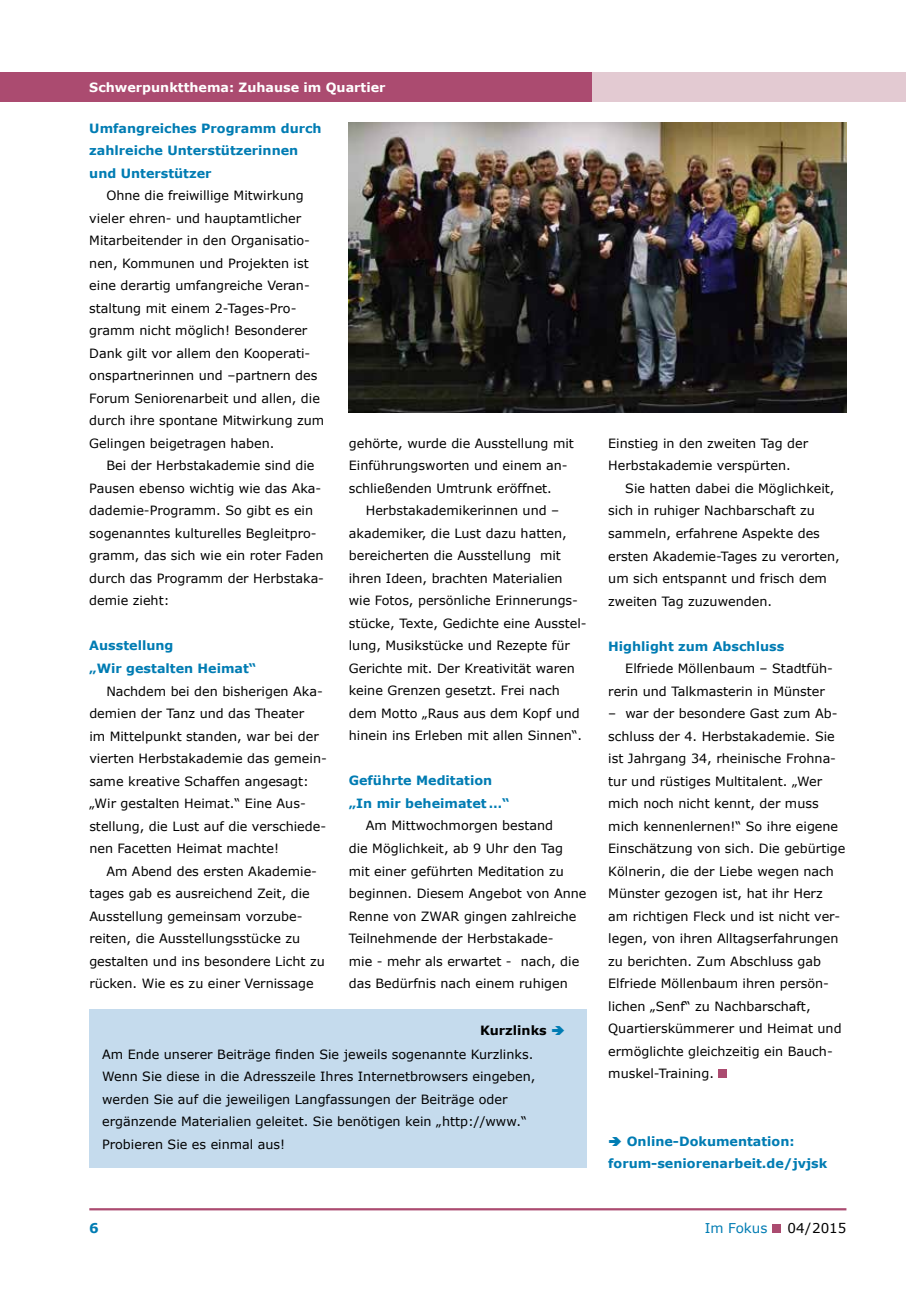
<style>
.page{position:relative;width:906px;height:1289px;background:#fff}
.page>*{position:absolute;margin:0;border:0;box-sizing:border-box;transform-origin:0 0}
.t1{font:13.5px "Verdana";color:#007cb3}
.t2{font:13.5px "Verdana";color:#000}
.t3{font:700 13.5px "Verdana";color:#007cb3}
.t4{font:12.75px/22.5px "Verdana";color:#000}
.t5{font:700 12.75px/22.5px "Verdana";color:#007cb3}
.t6{font:700 12.75px "Verdana";color:#fff}
.t7{font:700 12.75px "Verdana";color:#000}
</style>
<div class="page">
<div style="left:591px;top:72px;width:315px;height:30px;background:#e3cad2"></div>
<div style="left:0;top:72px;width:591px;height:30px;background:#ab4b70"></div>
<div style="left:772px;top:1224px;width:8px;height:8px;background:#ab4b70"></div>
<hr style="left:89px;top:1208px;width:757px;height:2px;background:#ab4b70">
<div style="left:718px;top:1069px;width:9px;height:9px;background:#ab4b70"></div>
<div style="left:89px;top:1009px;width:498px;height:159px;background:#c5dbed"></div>
<img style="left:349px;top:123px;width:497px;height:289px">
<p class="t6" style="left:89px;top:79px;width:298px">Schwerpunktthema: Zuhause im Quartier</p>
<p class="t5" style="left:89px;top:117px;width:234px">Umfangreiches Programm durch zahlreiche Unterstützerinnen und Unterstützer</p>
<p class="t4" style="left:89px;top:184px;width:236px;text-indent:17px">Ohne die freiwillige Mitwirkung vieler ehren- und hauptamtlicher Mitarbeitender in den Organisatio&shy;nen, Kommunen und Projekten ist eine derartig umfangreiche Veran&shy;staltung mit einem 2-Tages-Pro&shy;gramm nicht möglich! Besonderer Dank gilt vor allem den Kooperati&shy;onspartnerinnen und –partnern des Forum Seniorenarbeit und allen, die durch ihre spontane Mitwirkung zum Gelingen beigetragen haben.</p>
<p class="t4" style="left:89px;top:454px;width:236px;text-indent:17px">Bei der Herbstakademie sind die<br>Pausen ebenso wichtig wie das Aka&shy;dademie-Programm. So gibt es ein sogenanntes kulturelles Begleitpro&shy;gramm, das sich wie ein roter Faden durch das Programm der Herbstaka&shy;demie zieht:</p>
<p class="t5" style="left:89px;top:634px;width:169px">Ausstellung<br>„Wir gestalten Heimat“</p>
<p class="t4" style="left:89px;top:679px;width:239px;text-indent:17px">Nachdem bei den bisherigen Aka&shy;demien der Tanz und das Theater<br>im Mittelpunkt standen, war bei der vierten Herbstakademie das gemein&shy;same kreative Schaffen angesagt: „Wir gestalten Heimat.“ Eine Aus&shy;stellung, die Lust auf die verschiede&shy;nen Facetten Heimat machte!</p>
<p class="t4" style="left:89px;top:860px;width:237px;text-indent:17px">Am Abend des ersten Akademie&shy;tages gab es ausreichend Zeit, die Ausstellung gemeinsam vorzube&shy;reiten, die Ausstellungsstücke zu gestalten und ins besondere Licht zu rücken. Wie es zu einer Vernissage</p>
<p class="t4" style="left:349px;top:432px;width:227px">gehörte, wurde die Ausstellung mit<br>Einführungsworten und einem an&shy;schließenden Umtrunk eröffnet.</p>
<p class="t4" style="left:349px;top:499px;width:239px;text-indent:17px">Herbstakademikerinnen und – akademiker, die Lust dazu hatten, bereicherten die Ausstellung mit ihren Ideen, brachten Materialien wie Fotos, persönliche Erinnerungs&shy;stücke, Texte, Gedichte eine Ausstel&shy;lung, Musikstücke und Rezepte für Gerichte mit. Der Kreativität waren keine Grenzen gesetzt. Frei nach dem Motto „Raus aus dem Kopf und hinein ins Erleben mit allen Sinnen“.</p>
<p class="t5" style="left:349px;top:769px;width:162px">Geführte Meditation „In mir beheimatet …“</p>
<p class="t4" style="left:349px;top:814px;width:239px;text-indent:17px">Am Mittwochmorgen bestand<br>die Möglichkeit, ab 9 Uhr den Tag mit einer geführten Meditation zu beginnen. Diesem Angebot von Anne<br>Renne von ZWAR gingen zahlreiche<br>Teilnehmende der Herbstakade-<br>mie - mehr als erwartet - nach, die das Bedürfnis nach einem ruhigen</p>
<p class="t7" style="left:480px;top:1021px;width:68px">Kurzlinks</p>
<p class="t4" style="left:102px;top:1042px;width:435px">Am Ende unserer Beiträge finden Sie jeweils sogenannte Kurzlinks.<br>Wenn Sie diese in die Adresszeile Ihres Internetbrowsers eingeben, werden Sie auf die jeweiligen Langfassungen der Beiträge oder ergänzende Materialien geleitet. Sie benötigen kein „http://www.“ Probieren Sie es einmal aus!</p>
<p class="t4" style="left:608px;top:432px;width:201px">Einstieg in den zweiten Tag der<br>Herbstakademie verspürten.</p>
<p class="t4" style="left:608px;top:477px;width:233px;text-indent:17px">Sie hatten dabei die Möglichkeit, sich in ruhiger Nachbarschaft zu sammeln, erfahrene Aspekte des ersten Akademie-Tages zu verorten, um sich entspannt und frisch dem zweiten Tag zuzuwenden.</p>
<p class="t5" style="left:608px;top:634px;width:177px">Highlight zum Abschluss</p>
<p class="t4" style="left:608px;top:657px;width:226px;text-indent:17px">Elfriede Möllenbaum – Stadtfüh&shy;rerin und Talkmasterin in Münster</p>
<p class="t4" style="left:608px;top:702px;width:239px">– war der besondere Gast zum Ab&shy;schluss der 4. Herbstakademie. Sie ist Jahrgang 34, rheinische Frohna&shy;tur und rüstiges Multitalent. „Wer mich noch nicht kennt, der muss mich kennenlernen!“ So ihre eigene Einschätzung von sich. Die gebürtige Kölnerin, die der Liebe wegen nach Münster gezogen ist, hat ihr Herz am richtigen Fleck und ist nicht ver&shy;legen, von ihren Alltagserfahrungen zu berichten. Zum Abschluss gab Elfriede Möllenbaum ihren persön&shy;lichen „Senf“ zu Nachbarschaft, Quartierskümmerer und Heimat und ermöglichte gleichzeitig ein Bauch&shy;muskel-Training.</p>
<p class="t5" style="left:608px;top:1129px;width:221px;text-indent:19px">Online-Dokumentation: forum-seniorenarbeit.de/jvjsk</p>
<p class="t3" style="left:89px;top:1219px;width:11px">6</p>
<p class="t1" style="left:704px;top:1219px;width:64px">Im Fokus</p>
<p class="t2" style="left:787px;top:1219px;width:60px">04/2015</p>
</div>
